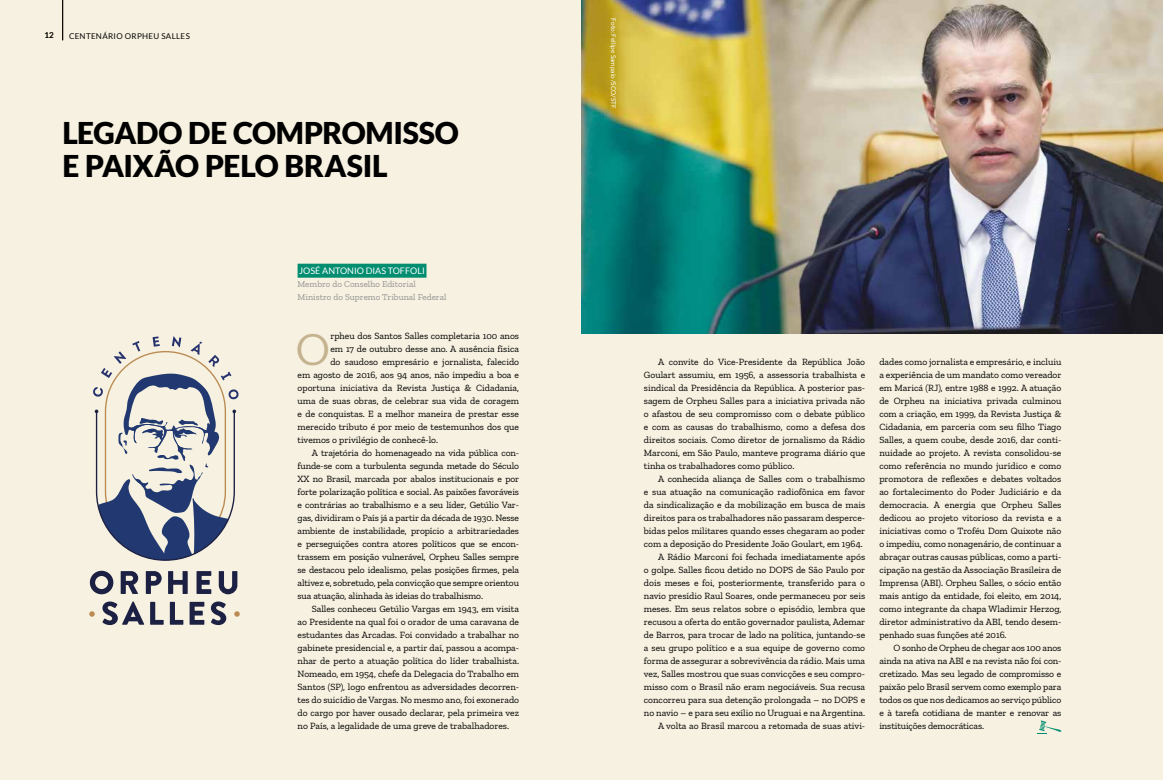
<style>
.page{position:relative;width:1163px;height:780px;background:#fff}
.page>*{position:absolute;margin:0;border:0;box-sizing:border-box;transform-origin:0 0}
.t1{font:46.9px "Zilla Slab";color:#c5b390}
.t2{font:900 30px/32.5px "Lato";letter-spacing:-.01em;color:#000}
.t3{font:9.5px/13px "Zilla Slab";color:#000;text-align:justify}
.t4{font:9px/13px "Zilla Slab";color:#949494}
.t5{font:9px "Lato";color:#fff}
.t6{font:8px "Lato";letter-spacing:.04em;color:#000}
.t7{font:6.5px "Lato";color:#fff}
</style>
<div class="page">
<div style="left:0;top:0;width:1162px;height:780px;background:#f6f1e0"></div>
<hr style="left:62px;top:0;width:1px;height:40px;background:#000">
<div style="left:297px;top:264px;width:129px;height:14px;background:#008d70"></div>
<img style="left:581px;top:0;width:581px;height:334px">
<svg style="left:89px;top:611px;width:6px;height:5px"></svg>
<svg style="left:234px;top:611px;width:6px;height:5px"></svg>
<svg style="left:90px;top:570px;width:23px;height:24px"></svg>
<svg style="left:121px;top:571px;width:17px;height:23px"></svg>
<svg style="left:146px;top:571px;width:16px;height:23px"></svg>
<svg style="left:168px;top:571px;width:20px;height:23px"></svg>
<svg style="left:196px;top:571px;width:15px;height:23px"></svg>
<svg style="left:219px;top:571px;width:18px;height:23px"></svg>
<svg style="left:102px;top:601px;width:42px;height:24px"></svg>
<svg style="left:150px;top:601px;width:14px;height:23px"></svg>
<svg style="left:170px;top:601px;width:13px;height:23px"></svg>
<svg style="left:189px;top:601px;width:15px;height:23px"></svg>
<svg style="left:211px;top:601px;width:15px;height:24px"></svg>
<svg style="left:93px;top:336px;width:146px;height:225px;background:#bdbebf"></svg>
<svg style="left:1036px;top:720px;width:25px;height:13px"></svg>
<p class="t6" style="left:45px;top:31px;width:11px">12</p>
<p class="t6" style="left:69px;top:31px;width:122px">CENTENÁRIO ORPHEU SALLES</p>
<h2 class="t2" style="left:62px;top:116px;width:398px">LEGADO DE COMPROMISSO<br>E PAIXÃO PELO BRASIL</h2>
<p class="t5" style="left:299px;top:266px;width:127px">JOSÉ ANTONIO DIAS TOFFOLI</p>
<p class="t4" style="left:297px;top:278px;width:150px">Membro do Conselho Editorial<br>Ministro do Supremo Tribunal Federal</p>
<h1 class="t1" style="left:296px;top:324px;width:36px">O</h1>
<p class="t3" style="left:330px;top:329px;width:190px">rpheu dos Santos Salles completaria 100 anos</p>
<p class="t3" style="left:330px;top:342px;width:190px">em 17 de outubro desse ano. A ausência física</p>
<p class="t3" style="left:330px;top:355px;width:190px">do saudoso empresário e jornalista, falecido</p>
<p class="t3" style="left:297px;top:368px;width:223px">em agosto de 2016, aos 94 anos, não impediu a boa e</p>
<p class="t3" style="left:297px;top:381px;width:223px">oportuna iniciativa da Revista Justiça &amp; Cidadania,</p>
<p class="t3" style="left:297px;top:394px;width:223px">uma de suas obras, de celebrar sua vida de coragem</p>
<p class="t3" style="left:297px;top:407px;width:223px">e de conquistas. E a melhor maneira de prestar esse</p>
<p class="t3" style="left:297px;top:420px;width:223px">merecido tributo é por meio de testemunhos dos que</p>
<p class="t3" style="left:297px;top:433px;width:142px">tivemos o privilégio de conhecê-lo.</p>
<p class="t3" style="left:312px;top:446px;width:209px">A trajetória do homenageado na vida pública con-</p>
<p class="t3" style="left:297px;top:459px;width:223px">funde-se com a turbulenta segunda metade do Século</p>
<p class="t3" style="left:297px;top:472px;width:223px">XX no Brasil, marcada por abalos institucionais e por</p>
<p class="t3" style="left:297px;top:485px;width:223px">forte polarização política e social. As paixões favoráveis</p>
<p class="t3" style="left:297px;top:498px;width:223px">e contrárias ao trabalhismo e a seu líder, Getúlio Var-</p>
<p class="t3" style="left:297px;top:511px;width:223px">gas, dividiram o País já a partir da década de 1930. Nesse</p>
<p class="t3" style="left:297px;top:524px;width:223px">ambiente de instabilidade, propício a arbitrariedades</p>
<p class="t3" style="left:297px;top:537px;width:223px">e perseguições contra atores políticos que se encon-</p>
<p class="t3" style="left:297px;top:550px;width:223px">trassem em posição vulnerável, Orpheu Salles sempre</p>
<p class="t3" style="left:297px;top:563px;width:223px">se destacou pelo idealismo, pelas posições firmes, pela</p>
<p class="t3" style="left:297px;top:576px;width:223px">altivez e, sobretudo, pela convicção que sempre orientou</p>
<p class="t3" style="left:297px;top:589px;width:187px">sua atuação, alinhada às ideias do trabalhismo.</p>
<p class="t3" style="left:312px;top:602px;width:209px">Salles conheceu Getúlio Vargas em 1943, em visita</p>
<p class="t3" style="left:297px;top:615px;width:223px">ao Presidente na qual foi o orador de uma caravana de</p>
<p class="t3" style="left:297px;top:628px;width:223px">estudantes das Arcadas. Foi convidado a trabalhar no</p>
<p class="t3" style="left:297px;top:641px;width:223px">gabinete presidencial e, a partir daí, passou a acompa-</p>
<p class="t3" style="left:297px;top:654px;width:223px">nhar de perto a atuação política do líder trabalhista.</p>
<p class="t3" style="left:297px;top:667px;width:223px">Nomeado, em 1954, chefe da Delegacia do Trabalho em</p>
<p class="t3" style="left:297px;top:680px;width:223px">Santos (SP), logo enfrentou as adversidades decorren-</p>
<p class="t3" style="left:297px;top:693px;width:223px">tes do suicídio de Vargas. No mesmo ano, foi exonerado</p>
<p class="t3" style="left:297px;top:706px;width:223px">do cargo por haver ousado declarar, pela primeira vez</p>
<p class="t3" style="left:297px;top:719px;width:213px">no País, a legalidade de uma greve de trabalhadores.</p>
<p class="t7" style="left:617px;top:18px;width:92px;rotate:90deg">FOTO: FELLIPE SAMPAIO /SCO/STF</p>
<p class="t3" style="left:643px;top:355px;width:223px;text-indent:14px">A convite do Vice-Presidente da República João Goulart assumiu, em 1956, a assessoria trabalhista e sindical da Presidência da República. A posterior pas&shy;sagem de Orpheu Salles para a iniciativa privada não o afastou de seu compromisso com o debate público e com as causas do trabalhismo, como a defesa dos direitos sociais. Como diretor de jornalismo da Rádio Marconi, em São Paulo, manteve programa diário que tinha os trabalhadores como público.</p>
<p class="t3" style="left:643px;top:472px;width:223px;text-align:right">A conhecida aliança de Salles com o trabalhismo<br>e sua atuação na comunicação radiofônica em favor da sindicalização e da mobilização em busca de mais direitos para os trabalhadores não passaram desperce&shy;bidas pelos militares quando esses chegaram ao poder com a deposição do Presidente João Goulart, em 1964.<br>A Rádio Marconi foi fechada imediatamente após<br>o golpe. Salles ficou detido no DOPS de São Paulo por dois meses e foi, posteriormente, transferido para o navio presídio Raul Soares, onde permaneceu por seis meses. Em seus relatos sobre o episódio, lembra que recusou a oferta do então governador paulista, Ademar de Barros, para trocar de lado na política, juntando-se a seu grupo político e a sua equipe de governo como forma de assegurar a sobrevivência da rádio. Mais uma vez, Salles mostrou que suas convicções e seu compro&shy;misso com o Brasil não eram negociáveis. Sua recusa concorreu para sua detenção prolongada – no DOPS e no navio – e para seu exílio no Uruguai e na Argentina.<br>A volta ao Brasil marcou a retomada de suas ativi-</p>
<p class="t3" style="left:879px;top:355px;width:184px">dades como jornalista e empresário, e incluiu a experiência de um mandato como vereador em Maricá (RJ), entre 1988 e 1992. A atuação de Orpheu na iniciativa privada culminou com a criação, em 1999, da Revista Justiça &amp; Cidadania, em parceria com seu filho Tiago Salles, a quem coube, desde 2016, dar conti&shy;nuidade ao projeto. A revista consolidou-se como referência no mundo jurídico e como promotora de reflexões e debates voltados ao fortalecimento do Poder Judiciário e da democracia. A energia que Orpheu Salles dedicou ao projeto vitorioso da revista e a iniciativas como o Troféu Dom Quixote não o impediu, como nonagenário, de continuar a abraçar outras causas públicas, como a parti&shy;cipação na gestão da Associação Brasileira de Imprensa (ABI). Orpheu Salles, o sócio então mais antigo da entidade, foi eleito, em 2014, como integrante da chapa Wladimir Herzog, diretor administrativo da ABI, tendo desem&shy;penhado suas funções até 2016.</p>
<p class="t3" style="left:879px;top:641px;width:183px;text-indent:14px">O sonho de Orpheu de chegar aos 100 anos ainda na ativa na ABI e na revista não foi con&shy;cretizado. Mas seu legado de compromisso e paixão pelo Brasil servem como exemplo para todos os que nos dedicamos ao serviço público e à tarefa cotidiana de manter e renovar as instituições democráticas.</p>
</div>
